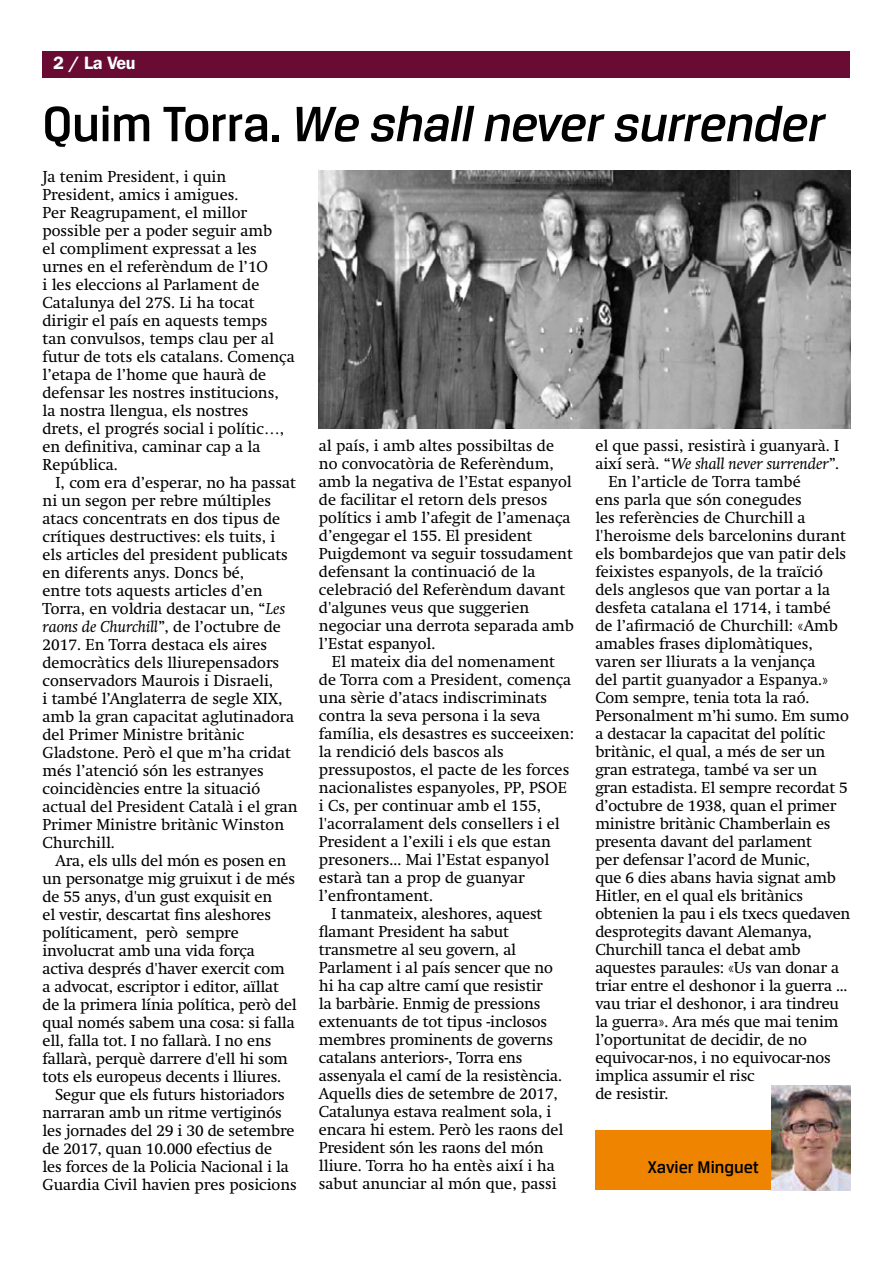
<style>
.page{position:relative;width:893px;height:1263px;background:#fff}
.page>*{position:absolute;margin:0;border:0;box-sizing:border-box;transform-origin:0 0}
.t1{font:italic 500 52.8px "Breuer Text";letter-spacing:-.01em;color:#000}
.t2{font:500 18px "Breuer Text";color:#000}
.t3{font:600 18px "ITC Franklin Gothic Std";color:#faffff}
.t4{font:15.75px/18px "Swift";color:#000}
.t5{font:italic 15.75px "Swift";color:#000}
.s1{font-style:normal}
.s2{font-style:italic}
</style>
<div class="page">
<div style="left:43px;top:51px;width:807px;height:27px;background:#690b33"></div>
<div style="left:595px;top:1130px;width:253px;height:60px;background:#ef8400"></div>
<img style="left:771px;top:1085px;width:79px;height:105px">
<img style="left:319px;top:171px;width:531px;height:257px">
<p class="t3" style="left:53px;top:53px;width:84px">2 / La Veu</p>
<h1 class="t1" style="left:43px;top:96px;width:784px"><span class="s1">Quim Torra.</span> We shall never surrender</h1>
<p class="t4" style="left:43px;top:168px;width:254px">Ja tenim President, i quin<br>President, amics i amigues.<br>Per Reagrupament, el millor possible per a poder seguir amb<br>el compliment expressat a les urnes en el referèndum de l’1O<br>i les eleccions al Parlament de<br>Catalunya del 27S. Li ha tocat dirigir el país en aquests temps tan convulsos, temps clau per al futur de tots els catalans. Comença l’etapa de l’home que haurà de defensar les nostres institucions, la nostra llengua, els nostres<br>drets, el progrés social i polític…, en definitiva, caminar cap a la<br>República.</p>
<p class="t4" style="left:43px;top:474px;width:257px;text-indent:13px">I, com era d’esperar, no ha passat ni un segon per rebre múltiples atacs concentrats en dos tipus de crítiques destructives: els tuits, i els articles del president publicats en diferents anys. Doncs bé,<br>entre tots aquests articles d’en<br>Torra, en voldria destacar un, “<span class="s2">Les raons de Churchill</span>”, de l’octubre de<br>2017. En Torra destaca els aires democràtics dels lliurepensadors conservadors Maurois i Disraeli,<br>i també l’Anglaterra de segle XIX, amb la gran capacitat aglutinadora del Primer Ministre britànic<br>Gladstone. Però el que m’ha cridat més l’atenció són les estranyes coincidències entre la situació actual del President Català i el gran<br>Primer Ministre britànic Winston<br>Churchill.</p>
<p class="t4" style="left:55px;top:852px;width:232px">Ara, els ulls del món es posen en</p>
<p class="t4" style="left:43px;top:870px;width:254px">un personatge mig gruixut i de més</p>
<p class="t4" style="left:43px;top:888px;width:231px">de 55 anys, d'un gust exquisit en</p>
<p class="t4" style="left:43px;top:906px;width:230px">el vestir, descartat fins aleshores</p>
<p class="t4" style="left:43px;top:924px;width:198px">políticament, però sempre</p>
<p class="t4" style="left:43px;top:942px;width:214px">involucrat amb una vida força</p>
<p class="t4" style="left:43px;top:960px;width:244px">activa després d'haver exercit com</p>
<p class="t4" style="left:43px;top:978px;width:238px">a advocat, escriptor i editor, aïllat</p>
<p class="t4" style="left:43px;top:996px;width:256px">de la primera línia política, però del</p>
<p class="t4" style="left:43px;top:1014px;width:254px">qual només sabem una cosa: si falla</p>
<p class="t4" style="left:43px;top:1032px;width:230px">ell, falla tot. I no fallarà. I no ens</p>
<p class="t4" style="left:43px;top:1050px;width:247px">fallarà, perquè darrere d'ell hi som</p>
<p class="t4" style="left:43px;top:1068px;width:240px">tots els europeus decents i lliures.</p>
<p class="t4" style="left:55px;top:1086px;width:231px">Segur que els futurs historiadors</p>
<p class="t4" style="left:43px;top:1104px;width:241px">narraran amb un ritme vertiginós</p>
<p class="t4" style="left:43px;top:1122px;width:253px">les jornades del 29 i 30 de setembre</p>
<p class="t4" style="left:43px;top:1140px;width:231px">de 2017, quan 10.000 efectius de</p>
<p class="t4" style="left:43px;top:1158px;width:248px">les forces de la Policia Nacional i la</p>
<p class="t4" style="left:43px;top:1176px;width:256px">Guardia Civil havien pres posicions</p>
<p class="t4" style="left:319px;top:437px;width:257px">al país, i amb altes possibiltas de no convocatòria de Referèndum, amb la negativa de l’Estat espanyol de facilitar el retorn dels presos polítics i amb l’afegit de l’amenaça d’engegar el 155. El president<br>Puigdemont va seguir tossudament defensant la continuació de la celebració del Referèndum davant d'algunes veus que suggerien negociar una derrota separada amb l’Estat espanyol.</p>
<p class="t4" style="left:332px;top:653px;width:225px">El mateix dia del nomenament</p>
<p class="t4" style="left:319px;top:671px;width:254px">de Torra com a President, comença</p>
<p class="t4" style="left:319px;top:689px;width:230px">una sèrie d’atacs indiscriminats</p>
<p class="t4" style="left:319px;top:707px;width:223px">contra la seva persona i la seva</p>
<p class="t4" style="left:319px;top:725px;width:257px">família, els desastres es succeeixen:</p>
<p class="t4" style="left:319px;top:743px;width:186px">la rendició dels bascos als</p>
<p class="t4" style="left:319px;top:761px;width:252px">pressupostos, el pacte de les forces</p>
<p class="t4" style="left:319px;top:779px;width:250px">nacionalistes espanyoles, PP, PSOE</p>
<p class="t4" style="left:319px;top:797px;width:224px">i Cs, per continuar amb el 155,</p>
<p class="t4" style="left:319px;top:815px;width:242px">l'acorralament dels consellers i el</p>
<p class="t4" style="left:319px;top:833px;width:233px">President a l’exili i els que estan</p>
<p class="t4" style="left:319px;top:851px;width:232px">presoners... Mai l’Estat espanyol</p>
<p class="t4" style="left:319px;top:869px;width:207px">estarà tan a prop de guanyar</p>
<p class="t4" style="left:319px;top:887px;width:116px">l’enfrontament.</p>
<p class="t4" style="left:331px;top:905px;width:212px">I tanmateix, aleshores, aquest</p>
<p class="t4" style="left:319px;top:923px;width:192px">flamant President ha sabut</p>
<p class="t4" style="left:319px;top:941px;width:199px">transmetre al seu govern, al</p>
<p class="t4" style="left:319px;top:959px;width:236px">Parlament i al país sencer que no</p>
<p class="t4" style="left:319px;top:977px;width:225px">hi ha cap altre camí que resistir</p>
<p class="t4" style="left:319px;top:995px;width:223px">la barbàrie. Enmig de pressions</p>
<p class="t4" style="left:319px;top:1013px;width:230px">extenuants de tot tipus -inclosos</p>
<p class="t4" style="left:319px;top:1031px;width:236px">membres prominents de governs</p>
<p class="t4" style="left:319px;top:1049px;width:205px">catalans anteriors-, Torra ens</p>
<p class="t4" style="left:319px;top:1067px;width:244px">assenyala el camí de la resistència.</p>
<p class="t4" style="left:319px;top:1085px;width:241px">Aquells dies de setembre de 2017,</p>
<p class="t4" style="left:319px;top:1103px;width:234px">Catalunya estava realment sola, i</p>
<p class="t4" style="left:319px;top:1121px;width:246px">encara hi estem. Però les raons del</p>
<p class="t4" style="left:319px;top:1139px;width:226px">President són les raons del món</p>
<p class="t4" style="left:319px;top:1157px;width:237px">lliure. Torra ho ha entès així i ha</p>
<p class="t4" style="left:319px;top:1175px;width:239px">sabut anunciar al món que, passi</p>
<p class="t4" style="left:595px;top:437px;width:245px">el que passi, resistirà i guanyarà. I</p>
<p class="t5" style="left:595px;top:454px;width:245px"><span class="s1">així serà. “</span>We shall never surrender<span class="s1">”.</span></p>
<p class="t4" style="left:608px;top:473px;width:194px">En l’article de Torra també</p>
<p class="t4" style="left:595px;top:491px;width:208px">ens parla que són conegudes</p>
<p class="t4" style="left:595px;top:509px;width:212px">les referències de Churchill a</p>
<p class="t4" style="left:595px;top:527px;width:252px">l'heroisme dels barcelonins durant</p>
<p class="t4" style="left:595px;top:545px;width:252px">els bombardejos que van patir dels</p>
<p class="t4" style="left:595px;top:563px;width:229px">feixistes espanyols, de la traïció</p>
<p class="t4" style="left:595px;top:581px;width:236px">dels anglesos que van portar a la</p>
<p class="t4" style="left:595px;top:599px;width:237px">desfeta catalana el 1714, i també</p>
<p class="t4" style="left:595px;top:617px;width:244px">de l’afirmació de Churchill: «Amb</p>
<p class="t4" style="left:595px;top:635px;width:219px">amables frases diplomàtiques,</p>
<p class="t4" style="left:595px;top:653px;width:222px">varen ser lliurats a la venjança</p>
<p class="t4" style="left:595px;top:671px;width:234px">del partit guanyador a Espanya.»</p>
<p class="t4" style="left:595px;top:689px;width:215px">Com sempre, tenia tota la raó.</p>
<p class="t4" style="left:595px;top:707px;width:255px">Personalment m’hi sumo. Em sumo</p>
<p class="t4" style="left:595px;top:725px;width:231px">a destacar la capacitat del polític</p>
<p class="t4" style="left:595px;top:743px;width:232px">britànic, el qual, a més de ser un</p>
<p class="t4" style="left:595px;top:761px;width:224px">gran estratega, també va ser un</p>
<p class="t4" style="left:595px;top:779px;width:254px">gran estadista. El sempre recordat 5</p>
<p class="t4" style="left:595px;top:797px;width:243px">d’octubre de 1938, quan el primer</p>
<p class="t4" style="left:595px;top:815px;width:237px">ministre britànic Chamberlain es</p>
<p class="t4" style="left:595px;top:833px;width:218px">presenta davant del parlament</p>
<p class="t4" style="left:595px;top:851px;width:216px">per defensar l’acord de Munic,</p>
<p class="t4" style="left:595px;top:869px;width:242px">que 6 dies abans havia signat amb</p>
<p class="t4" style="left:595px;top:887px;width:209px">Hitler, en el qual els britànics</p>
<p class="t4" style="left:595px;top:905px;width:257px">obtenien la pau i els txecs quedaven</p>
<p class="t4" style="left:595px;top:923px;width:218px">desprotegits davant Alemanya,</p>
<p class="t4" style="left:595px;top:941px;width:207px">Churchill tanca el debat amb</p>
<p class="t4" style="left:595px;top:959px;width:245px">aquestes paraules: «Us van donar a</p>
<p class="t4" style="left:595px;top:977px;width:254px">triar entre el deshonor i la guerra ...</p>
<p class="t4" style="left:595px;top:995px;width:245px">vau triar el deshonor, i ara tindreu</p>
<p class="t4" style="left:595px;top:1013px;width:245px">la guerra». Ara més que mai tenim</p>
<p class="t4" style="left:595px;top:1031px;width:213px">l’oportunitat de decidir, de no</p>
<p class="t4" style="left:595px;top:1049px;width:237px">equivocar-nos, i no equivocar-nos</p>
<p class="t4" style="left:595px;top:1067px;width:161px">implica assumir el risc</p>
<p class="t4" style="left:595px;top:1085px;width:75px">de resistir.</p>
<p class="t2" style="left:648px;top:1157px;width:113px">Xavier Minguet</p>
</div>
